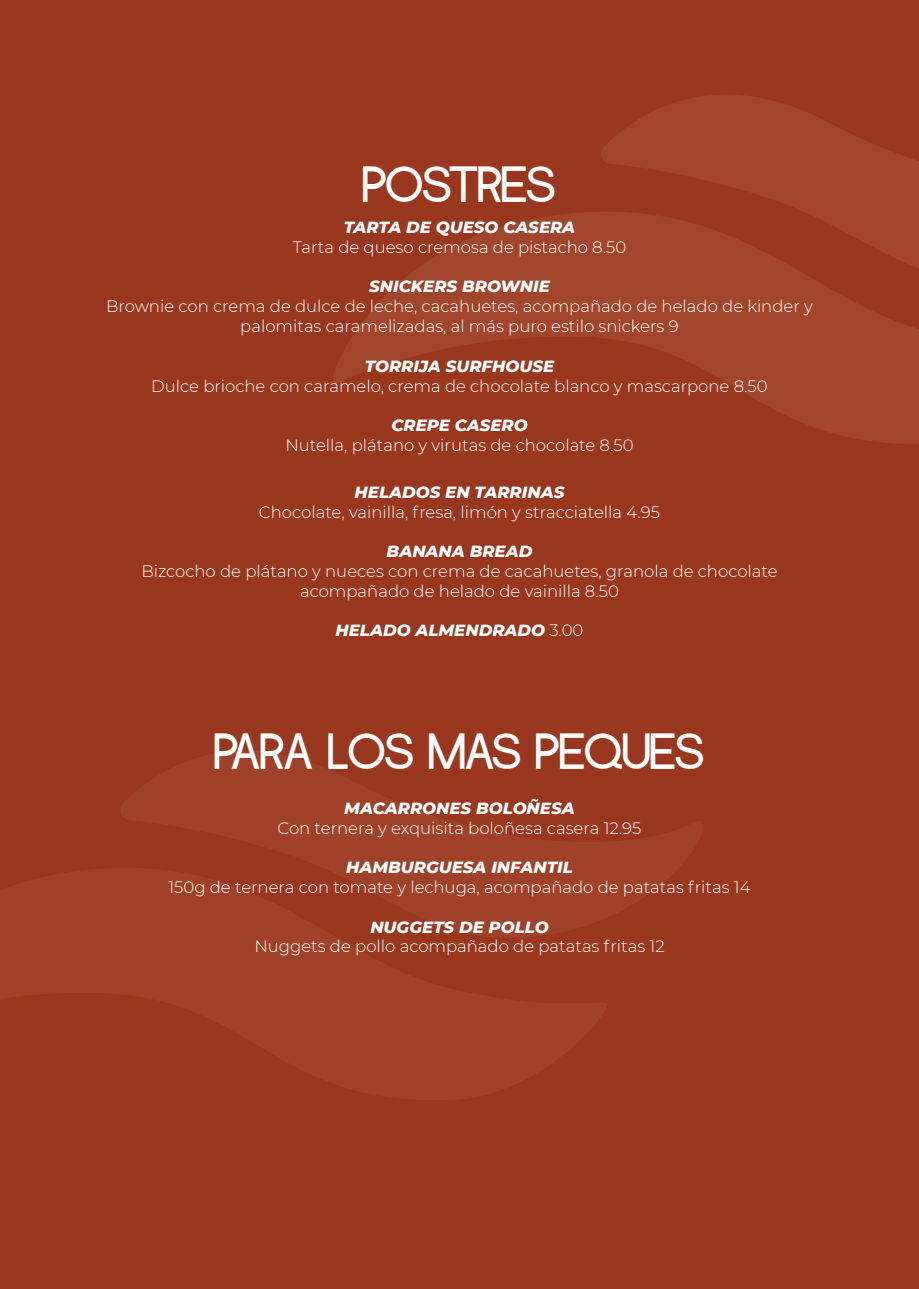
<style>
.page{position:relative;width:919px;height:1289px;background:#fff}
.page>*{position:absolute;margin:0;border:0;box-sizing:border-box;transform-origin:0 0}
.t1{font:40.35px "Fidena";color:#fff}
.t2{font:300 16.5px/19.8px "Montserrat";color:#fff;text-align:center}
.t3{font:italic 800 16.5px "Montserrat";color:#fff}
.s1{font-weight:300;font-style:normal}
</style>
<div class="page">
<div style="left:0;top:0;width:918px;height:1288px;background:#99371f"></div>
<svg style="left:121px;top:751px;width:582px;height:166px"></svg>
<svg style="left:0;top:867px;width:607px;height:233px;fill:#9f4229"></svg>
<svg style="left:601px;top:95px;width:317px;height:114px;fill:#a1452c"></svg>
<svg style="left:333px;top:209px;width:585px;height:235px;fill:#a1452c"></svg>
<h1 class="t1" style="left:363px;top:157px;width:194px">POSTRES</h1>
<p class="t3" style="left:343px;top:215px;width:233px">TARTA DE QUESO CASERA</p>
<p class="t2" style="left:293px;top:236px;width:335px">Tarta de queso cremosa de pistacho 8.50</p>
<p class="t3" style="left:369px;top:274px;width:182px">SNICKERS BROWNIE</p>
<p class="t2" style="left:106px;top:296px;width:708px">Brownie con crema de dulce de leche, cacahuetes, acompañado de helado de kinder y palomitas caramelizadas, al más puro estilo snickers 9</p>
<p class="t3" style="left:364px;top:354px;width:191px">TORRIJA SURFHOUSE</p>
<p class="t2" style="left:151px;top:375px;width:618px">Dulce brioche con caramelo, crema de chocolate blanco y mascarpone 8.50</p>
<p class="t3" style="left:391px;top:413px;width:138px">CREPE CASERO</p>
<p class="t2" style="left:285px;top:434px;width:350px">Nutella, plátano y virutas de chocolate 8.50</p>
<p class="t3" style="left:354px;top:480px;width:211px">HELADOS EN TARRINAS</p>
<p class="t2" style="left:259px;top:501px;width:402px">Chocolate, vainilla, fresa, limón y stracciatella 4.95</p>
<p class="t3" style="left:386px;top:539px;width:147px">BANANA BREAD</p>
<p class="t2" style="left:141px;top:560px;width:637px">Bizcocho de plátano y nueces con crema de cacahuetes, granola de chocolate acompañado de helado de vainilla 8.50</p>
<p class="t3" style="left:335px;top:618px;width:249px">HELADO ALMENDRADO <span class="s1">3.00</span></p>
<h1 class="t1" style="left:215px;top:724px;width:491px">PARA LOS MAS PEQUES</h1>
<p class="t3" style="left:344px;top:795px;width:232px">MACARRONES BOLOÑESA</p>
<p class="t2" style="left:277px;top:817px;width:365px">Con ternera y exquisita boloñesa casera 12.95</p>
<p class="t3" style="left:346px;top:855px;width:228px">HAMBURGUESA INFANTIL</p>
<p class="t2" style="left:168px;top:876px;width:583px">150g de ternera con tomate y lechuga, acompañado de patatas fritas 14</p>
<p class="t3" style="left:370px;top:914px;width:180px">NUGGETS DE POLLO</p>
<p class="t2" style="left:254px;top:936px;width:411px">Nuggets de pollo acompañado de patatas fritas 12</p>
</div>
